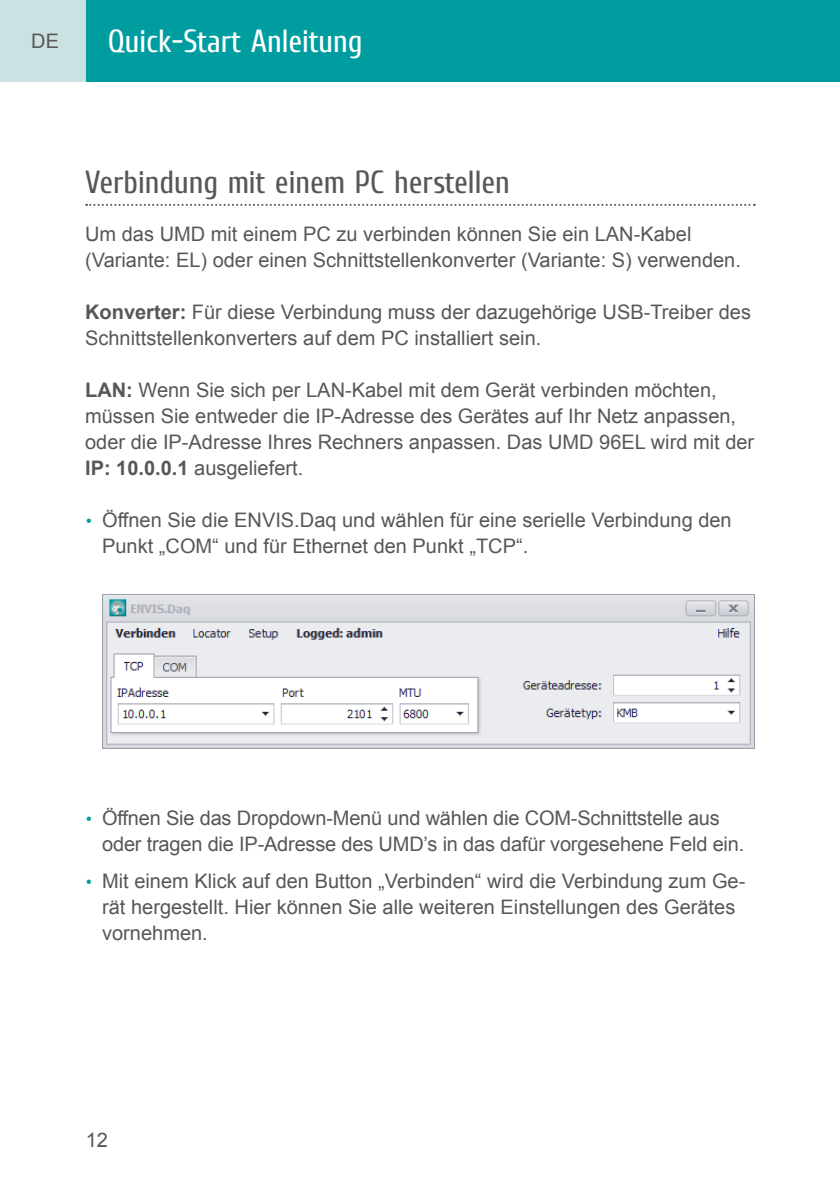
<style>
.page{position:relative;width:840px;height:1191px;background:#fff}
.page>*{position:absolute;margin:0;border:0;box-sizing:border-box;transform-origin:0 0}
.t1{font:32px "Cuprum";color:#575756}
.t2{font:32px "Cuprum";color:#fff}
.t3{font:20px/26px "Arial";color:#575756}
.s1{font-weight:700}
.s2{font-family:"Rubik";color:#009da0}
</style>
<div class="page">
<div style="left:0;top:0;width:839px;height:81px;background:#009da0"></div>
<div style="left:0;top:0;width:85px;height:81px;background:#cce1e2"></div>
<svg style="left:86px;top:204px;width:668px;height:2px"></svg>
<img style="left:102px;top:595px;width:652px;height:153px">
<p class="t3" style="left:31px;top:28px;width:29px">DE</p>
<h1 class="t2" style="left:108px;top:22px;width:256px">Quick-Start Anleitung</h1>
<h1 class="t1" style="left:85px;top:163px;width:426px">Verbindung mit einem PC herstellen</h1>
<p class="t3" style="left:85px;top:221px;width:657px">Um das UMD mit einem PC zu verbinden können Sie ein LAN-Kabel (Variante: EL) oder einen Schnittstellenkonverter (Variante: S) verwenden.</p>
<p class="t3" style="left:85px;top:299px;width:667px"><span class="s1">Konverter:</span> Für diese Verbindung muss der dazugehörige USB-Treiber des<br>Schnittstellenkonverters auf dem PC installiert sein.</p>
<p class="t3" style="left:85px;top:377px;width:670px"><span class="s1">LAN:</span> Wenn Sie sich per LAN-Kabel mit dem Gerät verbinden möchten, müssen Sie entweder die IP-Adresse des Gerätes auf Ihr Netz anpassen, oder die IP-Adresse Ihres Rechners anpassen. Das UMD 96EL wird mit der <span class="s1">IP: 10.0.0.1</span> ausgeliefert.</p>
<p class="t3" style="left:102px;top:507px;width:630px;text-indent:-17px"><span class="s2">•</span> Öffnen Sie die ENVIS.Daq und wählen für eine serielle Verbindung den<br>Punkt „COM“ und für Ethernet den Punkt „TCP“.</p>
<p class="t3" style="left:102px;top:805px;width:643px;text-indent:-17px"><span class="s2">•</span> Öffnen Sie das Dropdown-Menü und wählen die COM-Schnittstelle aus oder tragen die IP-Adresse des UMD’s in das dafür vorgesehene Feld ein.</p>
<p class="t3" style="left:102px;top:868px;width:644px;text-indent:-17px"><span class="s2">•</span> Mit einem Klick auf den Button „Verbinden“ wird die Verbindung zum Ge&shy;rät hergestellt. Hier können Sie alle weiteren Einstellungen des Gerätes vornehmen.</p>
<p class="t3" style="left:86px;top:1127px;width:24px">12</p>
</div>
